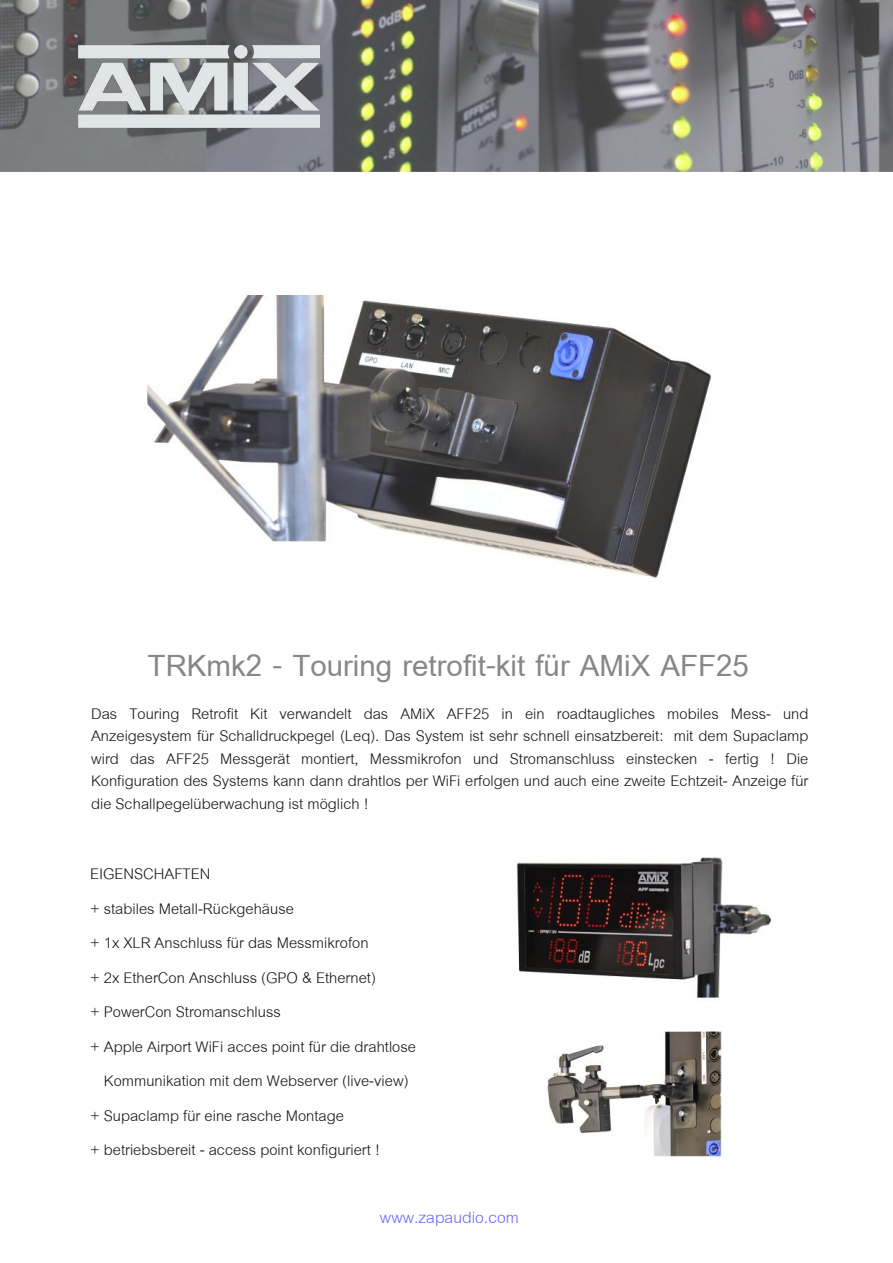
<style>
.page{position:relative;width:893px;height:1263px;background:#fff}
.page>*{position:absolute;margin:0;border:0;box-sizing:border-box;transform-origin:0 0}
.t1{font:700 45px "Cordia New";color:#858788}
.t2{font:24px "Cordia New";color:#66f}
.t3{font:22.5px/34.5px "Cordia New";color:#161413;text-align:justify}
.s1{color:#fff}
</style>
<div class="page">
<img style="left:0;top:0;width:893px;height:171px">
<img style="left:147px;top:294px;width:565px;height:286px">
<img style="left:78px;top:46px;width:241px;height:82px">
<img style="left:516px;top:857px;width:256px;height:141px">
<img style="left:547px;top:1032px;width:174px;height:124px">
<h1 class="t1" style="left:148px;top:638px;width:603px">TRKmk2 - Touring retrofit-kit für AMiX AFF25</h1>
<p class="t3" style="left:91px;top:700px;width:719px;line-height:22.5px">Das Touring Retrofit Kit verwandelt das AMiX AFF25 in ein roadtaugliches mobiles Mess- und Anzeigesystem für Schalldruckpegel (Leq). Das System ist sehr schnell einsatzbereit: mit dem Supaclamp wird das AFF25 Messgerät montiert, Messmikrofon und Stromanschluss einstecken - fertig ! Die Konfiguration des Systems kann dann drahtlos per WiFi erfolgen und auch eine zweite Echtzeit- Anzeige für die Schallpegelüberwachung ist möglich !</p>
<p class="t3" style="left:90px;top:855px;width:328px;text-align:left">EIGENSCHAFTEN<br>+ stabiles Metall-Rückgehäuse<br>+ 1x XLR Anschluss für das Messmikrofon<br>+ 2x EtherCon Anschluss (GPO &amp; Ethernet)<br>+ PowerCon Stromanschluss<br>+ Apple Airport WiFi acces point für die drahtlose <span class="s1">+</span> Kommunikation mit dem Webserver (live-view) + Supaclamp für eine rasche Montage<br>+ betriebsbereit - access point konfiguriert !</p>
<p class="t2" style="left:380px;top:1202px;width:140px">www.zapaudio.com</p>
</div>
